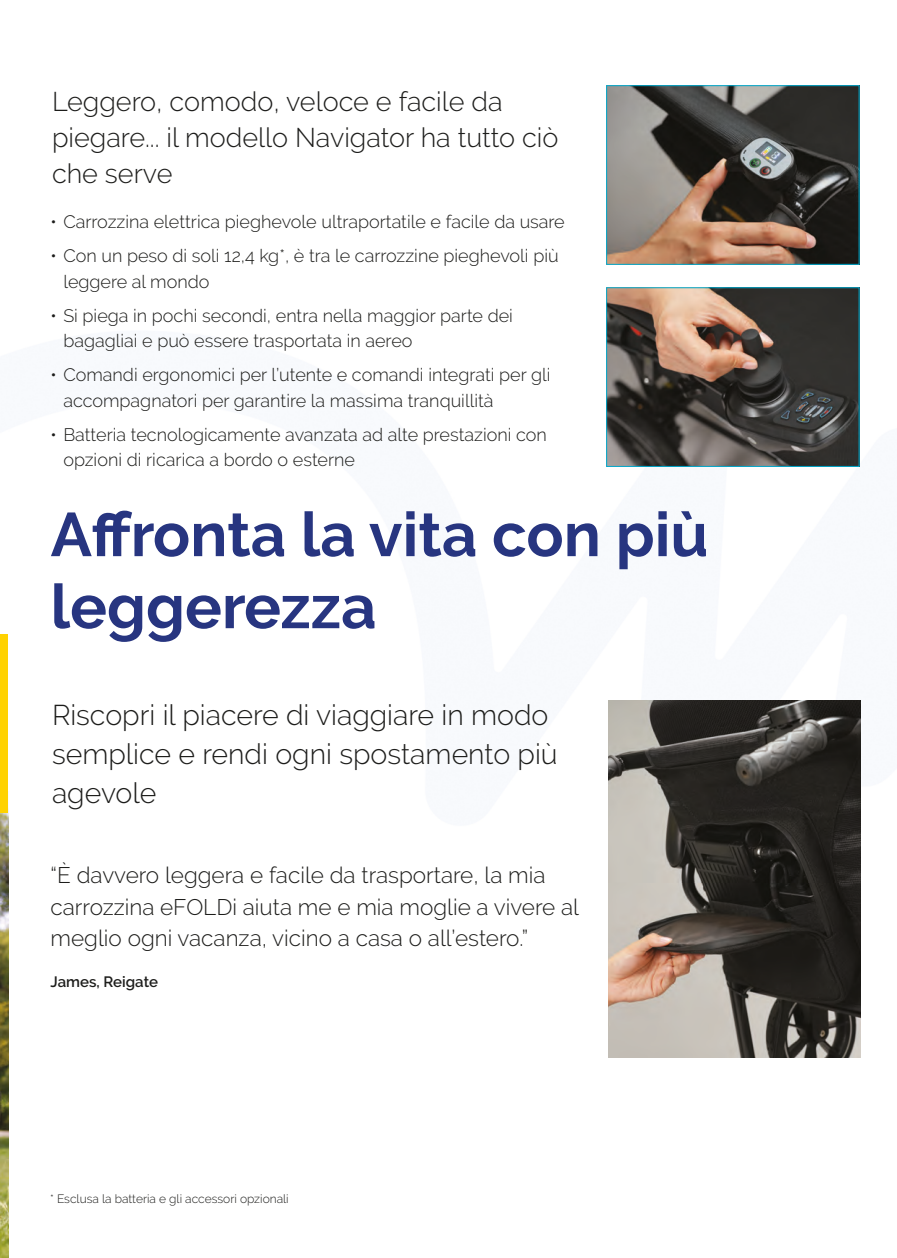
<style>
.page{position:relative;width:897px;height:1258px;background:#fff}
.page>*{position:absolute;margin:0;border:0;box-sizing:border-box;transform-origin:0 0}
.t1{font:700 61.5px/72px "Raleway";color:#273580}
.t2{font:300 28.5px/39px "Raleway";color:#1d1d1b}
.t3{font:300 27px/36px "Raleway";color:#1d1d1b}
.t4{font:300 22.5px/31.5px "Raleway";color:#1d1d1b}
.t5{font:300 18px/25.5px "Raleway";color:#1d1d1b}
.t6{font:600 15px "Raleway";color:#1d1d1b}
.t7{font:300 12px "Raleway";color:#1d1d1b}
</style>
<div class="page">
<img style="left:0;top:813px;width:8px;height:444px">
<div style="left:0;top:634px;width:8px;height:179px;background:#ffd200"></div>
<img style="left:608px;top:700px;width:252px;height:357px">
<img style="left:608px;top:87px;width:249px;height:175px">
<div style="left:606px;top:85px;width:253px;height:179px;border:1px solid #00aace"></div>
<img style="left:608px;top:289px;width:249px;height:175px">
<div style="left:606px;top:287px;width:253px;height:179px;border:1px solid #00aace"></div>
<p class="t3" style="left:52px;top:83px;width:508px">Leggero, comodo, veloce e facile da piegare... il modello Navigator ha tutto ciò che serve</p>
<p class="t5" style="left:51px;top:209px;width:515px">• Carrozzina elettrica pieghevole ultraportatile e facile da usare</p>
<p class="t5" style="left:63px;top:243px;width:496px;text-indent:-13px">• Con un peso di soli 12,4 kg*, è tra le carrozzine pieghevoli più leggere al mondo</p>
<p class="t5" style="left:63px;top:302px;width:451px;text-indent:-13px">• Si piega in pochi secondi, entra nella maggior parte dei bagagliai e può essere trasportata in aereo</p>
<p class="t5" style="left:63px;top:362px;width:488px;text-indent:-13px">• Comandi ergonomici per l’utente e comandi integrati per gli accompagnatori per garantire la massima tranquillità</p>
<p class="t5" style="left:63px;top:421px;width:485px;text-indent:-13px">• Batteria tecnologicamente avanzata ad alte prestazioni con opzioni di ricarica a bordo o esterne</p>
<p class="t1" style="left:51px;top:499px;width:659px">Affronta la vita con più leggerezza</p>
<p class="t2" style="left:52px;top:695px;width:507px">Riscopri il piacere di viaggiare in modo semplice e rendi ogni spostamento più agevole</p>
<p class="t4" style="left:51px;top:859px;width:530px">“È davvero leggera e facile da trasportare, la mia carrozzina eFOLDi aiuta me e mia moglie a vivere al meglio ogni vacanza, vicino a casa o all’estero.”</p>
<p class="t6" style="left:51px;top:973px;width:109px">James, Reigate</p>
<p class="t7" style="left:50px;top:1191px;width:240px">* Esclusa la batteria e gli accessori opzionali</p>
</div>
